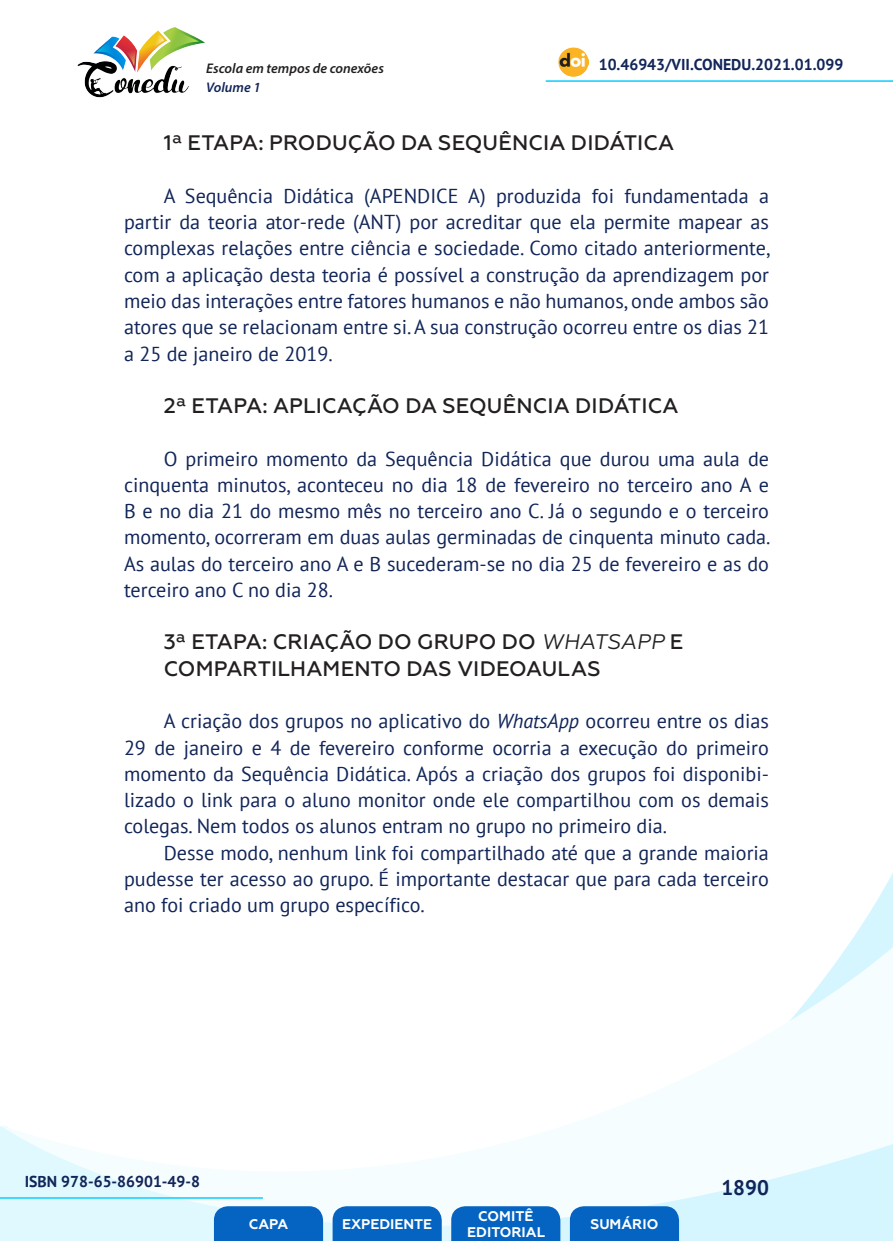
<style>
.page{position:relative;width:893px;height:1241px;background:#fff}
.page>*{position:absolute;margin:0;border:0;box-sizing:border-box;transform-origin:0 0}
._10_SUBTÍTULO_2{font:500 21px/26.2px "Geometria";letter-spacing:.005em;color:#231f20}
.t1{font:700 21px "PT Sans";color:#112558}
._8_CORPO{font:20.12px/26.2px "PT Sans";color:#112558;text-align:justify}
.t2{font:700 15.75px "PT Sans";color:#112558}
.t3{font:700 14px/16.8px "Geometria";color:#fff;text-align:center}
.t4{font:italic 600 14px "Myriad Pro";color:#231f20}
.t5{font:italic 600 14px "Myriad Pro";color:#112558}
.s1{font-weight:400;font-style:italic}
.s2{font-style:italic}
</style>
<div class="page">
<svg style="left:848px;top:873px;width:45px;height:73px"></svg>
<svg style="left:0;top:946px;width:893px;height:294px"></svg>
<hr style="left:0;top:1196px;width:263px;height:2px;background:#2dd4fe">
<hr style="left:546px;top:80px;width:347px;height:2px;background:#2dd4fe">
<img style="left:559px;top:47px;width:30px;height:30px">
<img style="left:77px;top:27px;width:128px;height:71px">
<svg style="left:214px;top:1205px;width:109px;height:35px;background:#126bc4"></svg>
<svg style="left:333px;top:1205px;width:109px;height:35px;background:#126bc4"></svg>
<svg style="left:451px;top:1205px;width:109px;height:35px;background:#126bc4"></svg>
<svg style="left:570px;top:1205px;width:109px;height:35px;background:#116bc4"></svg>
<p class="t4" style="left:206px;top:59px;width:179px">Escola em tempos de conexões</p>
<p class="t2" style="left:599px;top:54px;width:246px">10.46943/VII.CONEDU.2021.01.099</p>
<p class="t5" style="left:206px;top:78px;width:56px">Volume 1</p>
<p class="_10_SUBTÍTULO_2" style="left:164px;top:130px;width:512px">1ª ETAPA: PRODUÇÃO DA SEQUÊNCIA DIDÁTICA</p>
<p class="_8_CORPO" style="left:124px;top:182px;width:648px;text-indent:40px">A Sequência Didática (APENDICE A) produzida foi fundamentada a partir da teoria ator-rede (ANT) por acreditar que ela permite mapear as complexas relações entre ciência e sociedade. Como citado anteriormente, com a aplicação desta teoria é possível a construção da aprendizagem por meio das interações entre fatores humanos e não humanos, onde ambos são atores que se relacionam entre si. A sua construção ocorreu entre os dias 21 a 25 de janeiro de 2019.</p>
<p class="_10_SUBTÍTULO_2" style="left:164px;top:392px;width:516px">2ª ETAPA: APLICAÇÃO DA SEQUÊNCIA DIDÁTICA</p>
<p class="_8_CORPO" style="left:124px;top:445px;width:648px;text-indent:40px">O primeiro momento da Sequência Didática que durou uma aula de cinquenta minutos, aconteceu no dia 18 de fevereiro no terceiro ano A e B e no dia 21 do mesmo mês no terceiro ano C. Já o segundo e o terceiro momento, ocorreram em duas aulas germinadas de cinquenta minuto cada.<br>As aulas do terceiro ano A e B sucederam-se no dia 25 de fevereiro e as do terceiro ano C no dia 28.</p>
<p class="_10_SUBTÍTULO_2" style="left:164px;top:629px;width:521px">3ª ETAPA: CRIAÇÃO DO GRUPO DO <span class="s1">WHATSAPP</span> E<br>COMPARTILHAMENTO DAS VIDEOAULAS</p>
<p class="_8_CORPO" style="left:124px;top:707px;width:646px;text-indent:40px">A criação dos grupos no aplicativo do <span class="s2">WhatsApp</span> ocorreu entre os dias 29 de janeiro e 4 de fevereiro conforme ocorria a execução do primeiro momento da Sequência Didática. Após a criação dos grupos foi disponibi&shy;lizado o link para o aluno monitor onde ele compartilhou com os demais colegas. Nem todos os alunos entram no grupo no primeiro dia.</p>
<p class="_8_CORPO" style="left:124px;top:838px;width:646px;text-indent:40px">Desse modo, nenhum link foi compartilhado até que a grande maioria pudesse ter acesso ao grupo. É importante destacar que para cada terceiro ano foi criado um grupo específico.</p>
<p class="t2" style="left:25px;top:1170px;width:177px">ISBN 978-65-86901-49-8</p>
<p class="t3" style="left:249px;top:1215px;width:41px">CAPA</p>
<p class="t3" style="left:342px;top:1215px;width:92px">EXPEDIENTE</p>
<p class="t3" style="left:467px;top:1207px;width:79px">COMITÊ<br>EDITORIAL</p>
<p class="t3" style="left:590px;top:1215px;width:69px">SUMÁRIO</p>
<p class="t1" style="left:721px;top:1173px;width:49px">1890</p>
</div>
